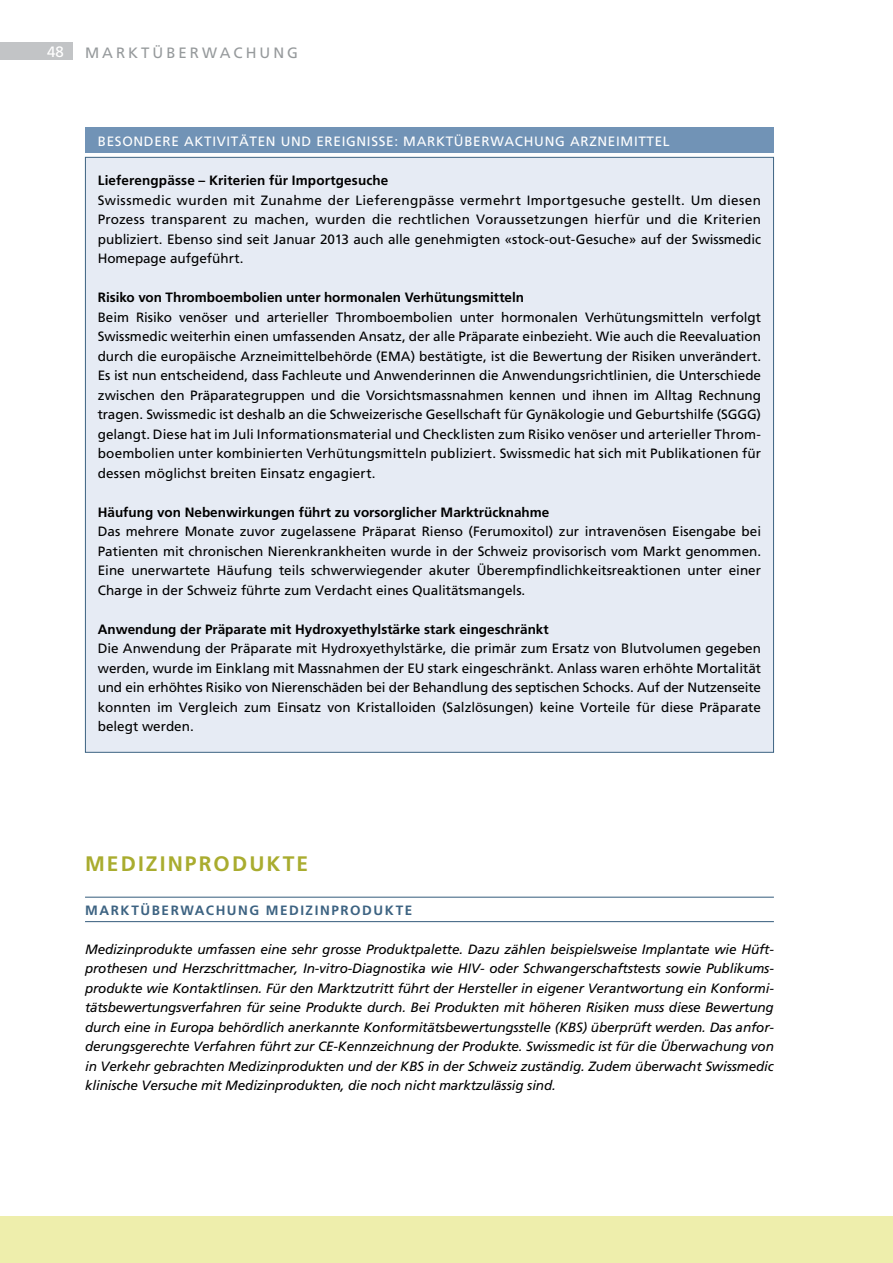
<style>
.page{position:relative;width:893px;height:1263px;background:#fff}
.page>*{position:absolute;margin:0;border:0;box-sizing:border-box;transform-origin:0 0}
.t1{font:700 21px "Frutiger";letter-spacing:.1em;color:#a9ac2f}
.t2{font:15px "Frutiger";letter-spacing:.2em;color:#969a9c}
.t3{font:15px "Frutiger";color:#fff}
.t4{font:13.5px/19.5px "Frutiger";color:#000;text-align:justify}
.t5{font:italic 13.5px/19.5px "Frutiger";letter-spacing:-.01em;color:#000;text-align:justify}
.t6{font:700 13.5px "Frutiger";color:#000}
.t7{font:13.5px "Frutiger";letter-spacing:.05em;color:#fff}
.t8{font:700 13.5px "Frutiger";letter-spacing:.115em;color:#3d6382}
</style>
<div class="page">
<div style="left:0;top:43px;width:72px;height:17px;background:#c2c4c6"></div>
<div style="left:0;top:1216px;width:893px;height:47px;background:#eeeeac"></div>
<div style="left:85px;top:157px;width:689px;height:596px;background:#e6ebf4;border:1px solid #3d6382"></div>
<div style="left:85px;top:128px;width:689px;height:25px;background:#7193b6"></div>
<hr style="left:85px;top:897px;width:689px;height:1px;background:#3d6382">
<hr style="left:85px;top:921px;width:689px;height:1px;background:#3d6382">
<p class="t3" style="left:47px;top:43px;width:18px">48</p>
<p class="t2" style="left:85px;top:43px;width:69px">Ma rktüb</p>
<p class="t2" style="left:179px;top:43px;width:38px">erwach</p>
<p class="t2" style="left:260px;top:43px;width:38px">ung</p>
<p class="t7" style="left:98px;top:134px;width:137px">Besondere Aktivität</p>
<p class="t7" style="left:258px;top:134px;width:198px">en und Ereignisse: Marktüb</p>
<p class="t7" style="left:473px;top:134px;width:29px">erwach</p>
<p class="t7" style="left:534px;top:134px;width:91px">ung Arzneimitt</p>
<p class="t7" style="left:655px;top:134px;width:16px">el</p>
<p class="t6" style="left:98px;top:173px;width:292px">Lieferengpässe – Kriterien für Importgesuche</p>
<p class="t4" style="left:98px;top:190px;width:665px">Swissmedic wurden mit Zunahme der Lieferengpässe vermehrt Importgesuche gestellt. U m diesen Prozess transparent zu machen, wurden die rechtlichen Voraussetzungen hierfür und die Kriterien publiziert. Ebenso sind seit Januar 2013 auch alle genehmigten «stock-out-Gesuche» auf der Swissmedic Homepage aufgeführt.</p>
<p class="t6" style="left:98px;top:290px;width:428px">Risiko von Thromboembolien unter hormonalen Verhütungsmitteln</p>
<p class="t4" style="left:98px;top:307px;width:665px">Beim Risiko venöser und arterieller Thromboembolien unter hormonalen Verhütungsmitteln verfolgt Swissmedic weiterhin einen umfassenden Ansatz, der alle Präparate einbezieht. Wie auch die Reevaluation durch die europäische Arzneimittelbehörde (E MA) bestätigte, ist die Bewertung der Risiken unverändert.<br>Es ist nun entscheidend, dass Fachleute und Anwenderinnen die Anwendungsrichtlinien, die U nterschiede zwischen den Präparategruppen und die Vorsichtsmassnahmen kennen und ihnen im Alltag Rechnung tragen. Swissmedic ist deshalb an die Schweizerische Gesellschaft für Gynäkologie und Geburtshilfe (SGGG) gelangt. Diese hat im Juli Informationsmaterial und Checklisten zum Risiko venöser und arterieller Throm&shy;boembolien unter kombinierten Verhütungsmitteln publiziert. Swissmedic hat sich mit Publikationen für dessen möglichst breiten Einsatz engagiert.</p>
<p class="t6" style="left:98px;top:504px;width:453px">Häufung von Nebenwirkungen führt zu vorsorglicher Marktrücknahme</p>
<p class="t4" style="left:98px;top:522px;width:665px">Das mehrere Monate zuvor zugelassene Präparat Rienso (Ferumoxitol) zur intravenösen E isengabe bei Patienten mit chronischen N ierenkrankheiten wurde in der Schweiz provisorisch vom Markt genommen.<br>E ine unerwartete Häufung teils schwerwiegender akuter Überempfindlichkeitsreaktionen unter einer Charge in der Schweiz führte zum Verdacht eines Qualitätsmangels.</p>
<p class="t6" style="left:98px;top:621px;width:452px">Anwendung der Präparate mit Hydroxyethylstärke stark eingeschränkt</p>
<p class="t4" style="left:98px;top:639px;width:665px">Die Anwendung der Präparate mit Hydroxyethylstärke, die primär zum E rsatz von Blutvolumen gegeben werden, wurde im E inklang mit Massnahmen der EU stark eingeschränkt. Anlass waren erhöhte Mortalität und ein erhöhtes Risiko von N ierenschäden bei der Behandlung des septischen Schocks. Auf der N utzenseite konnten im Vergleich zum E insatz von Kristalloiden (Salzlösungen) keine Vorteile für diese Präparate belegt werden.</p>
<h1 class="t1" style="left:85px;top:851px;width:65px">Medizin</h1>
<h1 class="t1" style="left:185px;top:851px;width:125px">produkte</h1>
<p class="t8" style="left:85px;top:902px;width:98px">Marktüberwa</p>
<p class="t8" style="left:206px;top:902px;width:103px">chung Medizin</p>
<p class="t8" style="left:332px;top:902px;width:82px">produkte</p>
<p class="t5" style="left:85px;top:939px;width:690px">Medizinprodukte umfassen eine sehr grosse Produktpalette. Dazu zählen beispielsweise Implantate wie Hüft&shy;prothesen und Herzschrittmacher, In-vitro-Diagnostika wie HIV- oder Schwangerschaftstests sowie Publikums&shy;produkte wie Kontaktlinsen. Für den Marktzutritt führt der Hersteller in eigener Verantwortung ein Konformi&shy;tätsbewertungsverfahren für seine Produkte durch. Bei Produkten mit höheren Risiken muss diese Bewertung durch eine in Europa behördlich anerkannte Konformitätsbewertungsstelle (KBS) überprüft werden. Das anfor&shy;derungsgerechte Verfahren führt zur CE-Kennzeichnung der Produkte. Swissmedic ist für die Überwachung von in Verkehr gebrachten Medizinprodukten und der KBS in der Schweiz zuständig. Zudem überwacht Swissmedic klinische Versuche mit Medizinprodukten, die noch nicht marktzulässig sind.</p>
</div>
